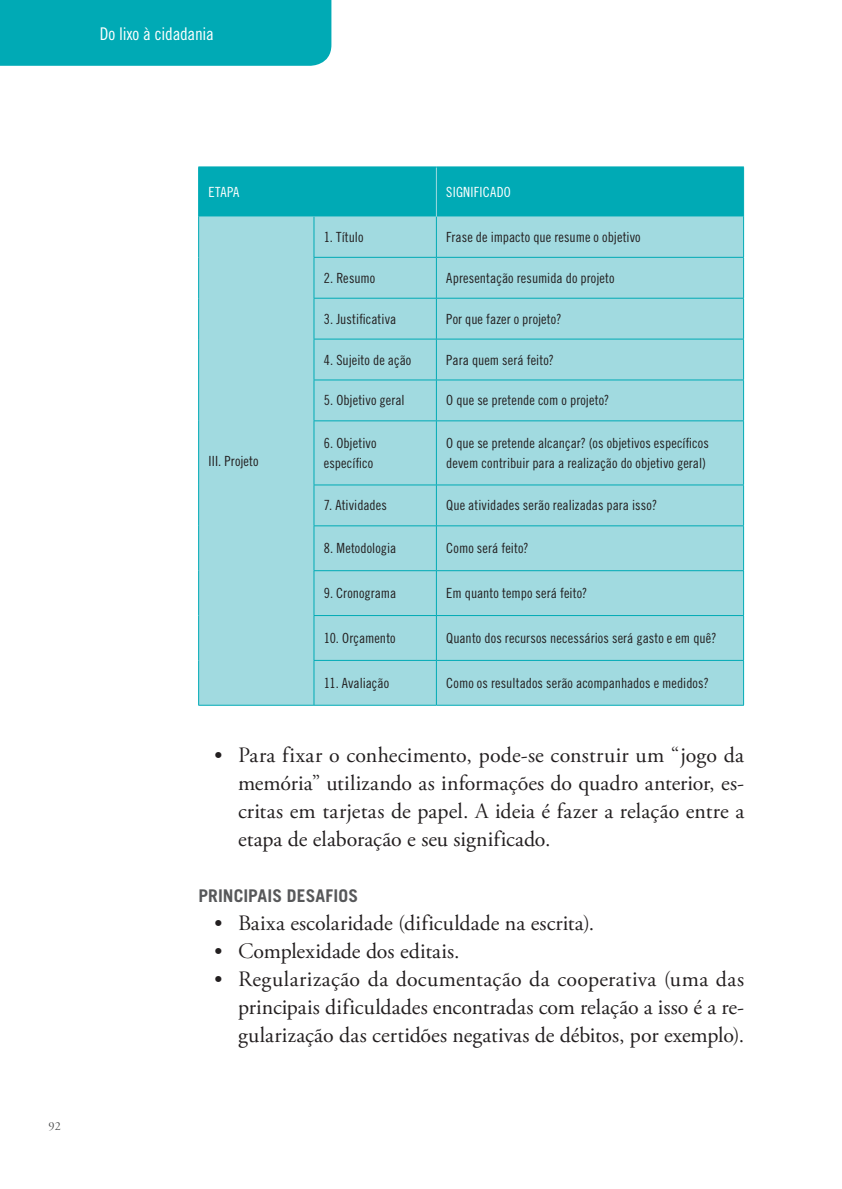
<style>
.page{position:relative;width:842px;height:1189px;background:#fff}
.page>*{position:absolute;margin:0;border:0;box-sizing:border-box;transform-origin:0 0}
.t1{font:21.88px/28px "Adobe Garamond Pro";letter-spacing:.01em;color:#231f20;text-align:justify}
.SUB_03_-_A{font:700 17.5px "Trade Gothic LT Std";letter-spacing:.005em;color:#57585a}
.t2{font:17.5px "Trade Gothic LT Std Cn 18";letter-spacing:-.015em;color:#fff}
.Tabela{font:14px/19.2px "Trade Gothic LT Std Cn 18";letter-spacing:.005em;color:#231f20}
.Tabela-2{font:14px "Trade Gothic LT Std Cn 18";letter-spacing:.015em;color:#fff}
.t3{font:12.25px "Adobe Garamond Pro";color:#4b4c4d}
</style>
<div class="page">
<div style="left:199px;top:168px;width:544px;height:49px;background:#00aab5"></div>
<div style="left:199px;top:217px;width:544px;height:488px;background:#a1dae0"></div>
<hr style="left:436px;top:167px;width:1px;height:50px;background:#a1dae0">
<hr style="left:198px;top:167px;width:116px;height:1px;background:#00aab5">
<hr style="left:198px;top:167px;width:1px;height:50px;background:#00aab5">
<hr style="left:314px;top:167px;width:122px;height:1px;background:#00aab5">
<hr style="left:436px;top:167px;width:308px;height:1px;background:#00aab5">
<hr style="left:743px;top:167px;width:1px;height:50px;background:#00aab5">
<hr style="left:743px;top:217px;width:1px;height:40px;background:#00aab5">
<hr style="left:743px;top:258px;width:1px;height:40px;background:#00aab5">
<hr style="left:743px;top:298px;width:1px;height:41px;background:#00aab5">
<hr style="left:743px;top:339px;width:1px;height:41px;background:#00aab5">
<hr style="left:743px;top:380px;width:1px;height:40px;background:#00aab5">
<hr style="left:743px;top:421px;width:1px;height:63px;background:#00aab5">
<hr style="left:743px;top:485px;width:1px;height:40px;background:#00aab5">
<hr style="left:743px;top:526px;width:1px;height:44px;background:#00aab5">
<hr style="left:743px;top:571px;width:1px;height:44px;background:#00aab5">
<hr style="left:743px;top:616px;width:1px;height:44px;background:#00aab5">
<hr style="left:743px;top:660px;width:1px;height:45px;background:#00aab5">
<hr style="left:314px;top:705px;width:122px;height:1px;background:#00aab5">
<hr style="left:436px;top:705px;width:308px;height:1px;background:#00aab5">
<hr style="left:436px;top:217px;width:1px;height:40px;background:#00aab5">
<hr style="left:314px;top:257px;width:122px;height:1px;background:#00aab5">
<hr style="left:436px;top:257px;width:308px;height:1px;background:#00aab5">
<hr style="left:436px;top:258px;width:1px;height:40px;background:#00aab5">
<hr style="left:314px;top:298px;width:122px;height:1px;background:#00aab5">
<hr style="left:436px;top:298px;width:308px;height:1px;background:#00aab5">
<hr style="left:436px;top:298px;width:1px;height:41px;background:#00aab5">
<hr style="left:314px;top:339px;width:122px;height:1px;background:#00aab5">
<hr style="left:436px;top:339px;width:308px;height:1px;background:#00aab5">
<hr style="left:436px;top:339px;width:1px;height:41px;background:#00aab5">
<hr style="left:314px;top:380px;width:122px;height:1px;background:#00aab5">
<hr style="left:436px;top:380px;width:308px;height:1px;background:#00aab5">
<hr style="left:436px;top:380px;width:1px;height:40px;background:#00aab5">
<hr style="left:314px;top:420px;width:122px;height:1px;background:#00aab5">
<hr style="left:436px;top:420px;width:308px;height:1px;background:#00aab5">
<hr style="left:436px;top:421px;width:1px;height:63px;background:#00aab5">
<hr style="left:314px;top:484px;width:122px;height:1px;background:#00aab5">
<hr style="left:436px;top:484px;width:308px;height:1px;background:#00aab5">
<hr style="left:436px;top:485px;width:1px;height:40px;background:#00aab5">
<hr style="left:314px;top:525px;width:122px;height:1px;background:#00aab5">
<hr style="left:436px;top:525px;width:308px;height:1px;background:#00aab5">
<hr style="left:436px;top:526px;width:1px;height:44px;background:#00aab5">
<hr style="left:314px;top:570px;width:122px;height:1px;background:#00aab5">
<hr style="left:436px;top:570px;width:308px;height:1px;background:#00aab5">
<hr style="left:436px;top:571px;width:1px;height:44px;background:#00aab5">
<hr style="left:314px;top:615px;width:122px;height:1px;background:#00aab5">
<hr style="left:436px;top:615px;width:308px;height:1px;background:#00aab5">
<hr style="left:436px;top:616px;width:1px;height:44px;background:#00aab5">
<hr style="left:314px;top:660px;width:122px;height:1px;background:#00aab5">
<hr style="left:436px;top:660px;width:308px;height:1px;background:#00aab5">
<hr style="left:436px;top:660px;width:1px;height:45px;background:#00aab5">
<hr style="left:198px;top:217px;width:1px;height:40px;background:#00aab5">
<hr style="left:314px;top:217px;width:1px;height:40px;background:#00aab5">
<hr style="left:198px;top:257px;width:1px;height:41px;background:#00aab5">
<hr style="left:314px;top:258px;width:1px;height:40px;background:#00aab5">
<hr style="left:198px;top:298px;width:1px;height:41px;background:#00aab5">
<hr style="left:314px;top:298px;width:1px;height:41px;background:#00aab5">
<hr style="left:198px;top:339px;width:1px;height:41px;background:#00aab5">
<hr style="left:314px;top:339px;width:1px;height:41px;background:#00aab5">
<hr style="left:198px;top:380px;width:1px;height:41px;background:#00aab5">
<hr style="left:314px;top:380px;width:1px;height:40px;background:#00aab5">
<hr style="left:198px;top:421px;width:1px;height:64px;background:#00aab5">
<hr style="left:314px;top:421px;width:1px;height:63px;background:#00aab5">
<hr style="left:198px;top:485px;width:1px;height:41px;background:#00aab5">
<hr style="left:314px;top:485px;width:1px;height:40px;background:#00aab5">
<hr style="left:198px;top:526px;width:1px;height:44px;background:#00aab5">
<hr style="left:314px;top:526px;width:1px;height:44px;background:#00aab5">
<hr style="left:198px;top:570px;width:1px;height:45px;background:#00aab5">
<hr style="left:314px;top:571px;width:1px;height:44px;background:#00aab5">
<hr style="left:198px;top:615px;width:1px;height:45px;background:#00aab5">
<hr style="left:314px;top:616px;width:1px;height:44px;background:#00aab5">
<hr style="left:198px;top:660px;width:1px;height:45px;background:#00aab5">
<hr style="left:314px;top:660px;width:1px;height:45px;background:#00aab5">
<hr style="left:198px;top:705px;width:116px;height:1px;background:#00aab5">
<div style="left:0;top:0;width:331px;height:66px;background:#00aab5"></div>
<p class="t2" style="left:100px;top:24px;width:116px">Do lixo à cidadania</p>
<p class="t3" style="left:49px;top:1118px;width:14px">92</p>
<p class="Tabela-2" style="left:208px;top:184px;width:32px">ETAPA</p>
<p class="Tabela-2" style="left:446px;top:184px;width:66px">SIGNIFICADO</p>
<p class="Tabela" style="left:208px;top:451px;width:52px">III. Projeto</p>
<p class="Tabela" style="left:324px;top:227px;width:41px">1. Título</p>
<p class="Tabela" style="left:446px;top:227px;width:196px">Frase de impacto que resume o objetivo</p>
<p class="Tabela" style="left:324px;top:268px;width:53px">2. Resumo</p>
<p class="Tabela" style="left:446px;top:268px;width:170px">Apresentação resumida do projeto</p>
<p class="Tabela" style="left:324px;top:309px;width:74px">3. Justificativa</p>
<p class="Tabela" style="left:446px;top:309px;width:117px">Por que fazer o projeto?</p>
<p class="Tabela" style="left:324px;top:350px;width:89px">4. Sujeito de ação</p>
<p class="Tabela" style="left:446px;top:350px;width:109px">Para quem será feito?</p>
<p class="Tabela" style="left:324px;top:391px;width:82px">5. Objetivo geral</p>
<p class="Tabela" style="left:446px;top:391px;width:164px">O que se pretende com o projeto?</p>
<p class="Tabela" style="left:324px;top:433px;width:54px">6. Objetivo específico</p>
<p class="Tabela" style="left:446px;top:433px;width:264px">O que se pretende alcançar? (os objetivos específicos devem contribuir para a realização do objetivo geral)</p>
<p class="Tabela" style="left:324px;top:496px;width:65px">7. Atividades</p>
<p class="Tabela" style="left:446px;top:496px;width:212px">Que atividades serão realizadas para isso?</p>
<p class="Tabela" style="left:324px;top:538px;width:74px">8. Metodologia</p>
<p class="Tabela" style="left:446px;top:538px;width:84px">Como será feito?</p>
<p class="Tabela" style="left:324px;top:583px;width:74px">9. Cronograma</p>
<p class="Tabela" style="left:446px;top:583px;width:143px">Em quanto tempo será feito?</p>
<p class="Tabela" style="left:324px;top:628px;width:73px">10. Orçamento</p>
<p class="Tabela" style="left:446px;top:628px;width:272px">Quanto dos recursos necessários será gasto e em quê?</p>
<p class="Tabela" style="left:324px;top:673px;width:67px">11. Avaliação</p>
<p class="Tabela" style="left:446px;top:673px;width:264px">Como os resultados serão acompanhados e medidos?</p>
<p class="t1" style="left:238px;top:742px;width:508px;text-indent:-24px">• Para fixar o conhecimento, pode-se construir um “jogo da memória” utilizando as informações do quadro anterior, es&shy;critas em tarjetas de papel. A ideia é fazer a relação entre a etapa de elaboração e seu significado.</p>
<p class="SUB_03_-_A" style="left:198px;top:885px;width:161px">PRINCIPAIS DESAFIOS</p>
<p class="t1" style="left:213px;top:910px;width:382px">• Baixa escolaridade (dificuldade na escrita).</p>
<p class="t1" style="left:213px;top:938px;width:248px">• Complexidade dos editais.</p>
<p class="t1" style="left:238px;top:966px;width:507px;text-indent:-24px">• Regularização da documentação da cooperativa (uma das principais dificuldades encontradas com relação a isso é a re&shy;gularização das certidões negativas de débitos, por exemplo).</p>
</div>
